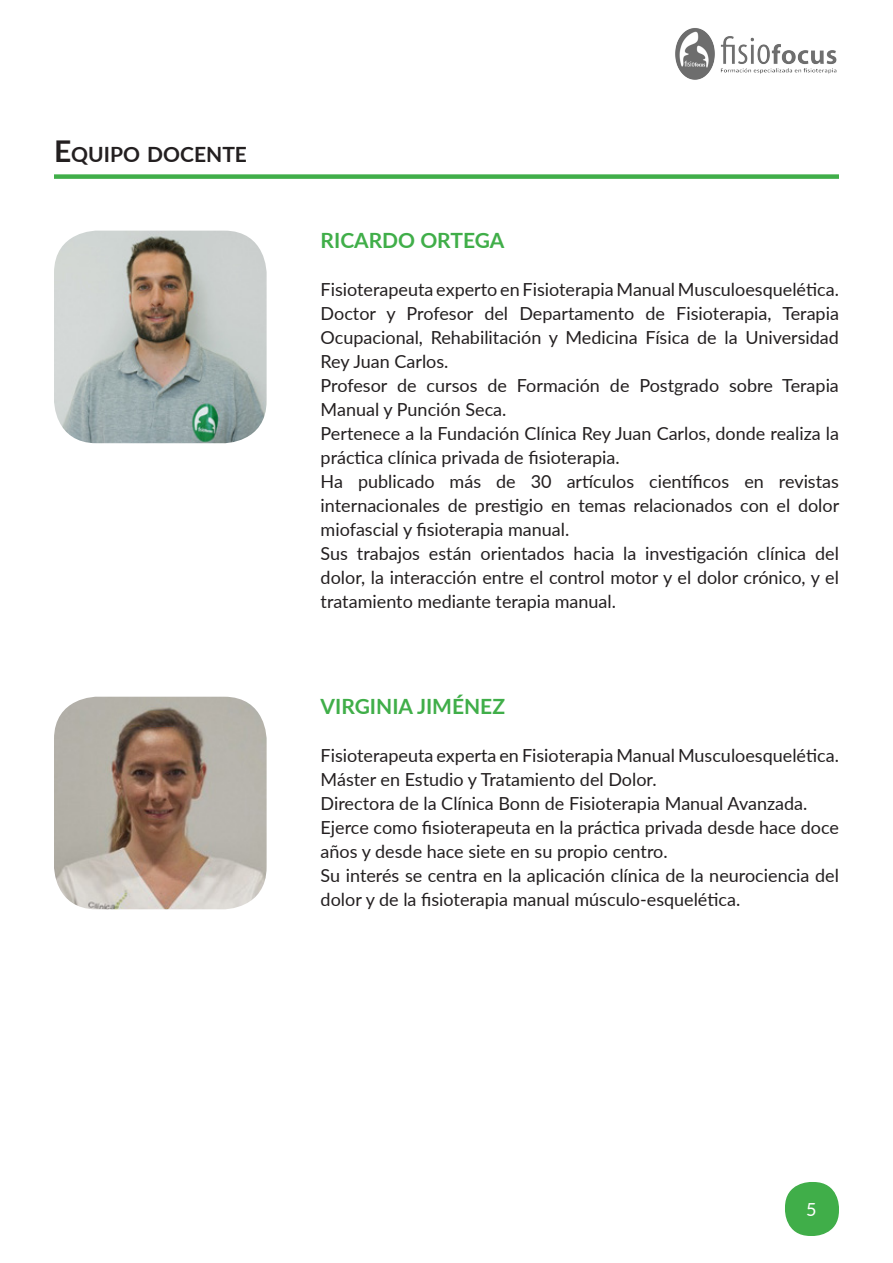
<style>
.page{position:relative;width:893px;height:1263px;background:#fff}
.page>*{position:absolute;margin:0;border:0;box-sizing:border-box;transform-origin:0 0}
.t1{font:700 21px "Lato";color:#40ae49}
.t2{font:700 21px "Lato";color:#231f20}
.t3{font:18px/24px "Lato";color:#231f20}
.t4{font:18px "Lato";color:#fff}
.s1{font-size:30px}
</style>
<div class="page">
<div style="left:785px;top:1182px;width:54px;height:54px;background:#40ae49;border-radius:26px"></div>
<div style="left:54px;top:174px;width:785px;height:5px;background:#40ae49"></div>
<img style="left:675px;top:28px;width:162px;height:52px">
<img style="left:54px;top:231px;width:213px;height:212px">
<img style="left:54px;top:697px;width:213px;height:212px">
<p class="t2" style="left:54px;top:139px;width:192px"><span class="s1">E</span>QUIPO DOCENTE</p>
<p class="t1" style="left:321px;top:224px;width:185px">RICARDO ORTEGA</p>
<p class="t3" style="left:321px;top:276px;width:520px">Fisioterapeuta experto en FisioterapiaManualMusculoesquelética.</p>
<p class="t3" style="left:321px;top:300px;width:520px;text-align:justify">Doctor y Profesor del Departamento de Fisioterapia, Terapia Ocupacional, Rehabilitación y Medicina Física de la Universidad Rey Juan Carlos.</p>
<p class="t3" style="left:321px;top:372px;width:520px">Profesor de cursos de Formación de Postgrado sobre Terapia<br>Manual y Punción Seca.</p>
<p class="t3" style="left:321px;top:420px;width:520px">Pertenece a la Fundación Clínica Rey Juan Carlos, donde realiza la práctica clínica privada de fisioterapia.</p>
<p class="t3" style="left:321px;top:468px;width:520px;text-align:justify">Ha publicado más de 30 artículos científicos en revistas internacionales de prestigio en temas relacionados con el dolor miofascial y fisioterapia manual.</p>
<p class="t3" style="left:321px;top:540px;width:520px;text-align:justify">Sus trabajos están orientados hacia la investigación clínica del dolor, la interacción entre el control motor y el dolor crónico, y el tratamiento mediante terapia manual.</p>
<p class="t1" style="left:321px;top:690px;width:186px">VIRGINIA JIMÉNEZ</p>
<p class="t3" style="left:321px;top:742px;width:520px">Fisioterapeuta experta en Fisioterapia Manual Musculoesquelética.</p>
<p class="t3" style="left:321px;top:766px;width:338px">Máster en Estudio y Tratamiento del Dolor.</p>
<p class="t3" style="left:321px;top:790px;width:488px">Directora de la Clínica Bonn de Fisioterapia Manual Avanzada.</p>
<p class="t3" style="left:321px;top:814px;width:520px">Ejerce como fisioterapeuta en la práctica privada desde hace doce años y desde hace siete en su propio centro.</p>
<p class="t3" style="left:321px;top:862px;width:520px">Su interés se centra en la aplicación clínica de la neurociencia del dolor y de la fisioterapia manual músculo-esquelética.</p>
<p class="t4" style="left:806px;top:1197px;width:12px">5</p>
</div>
